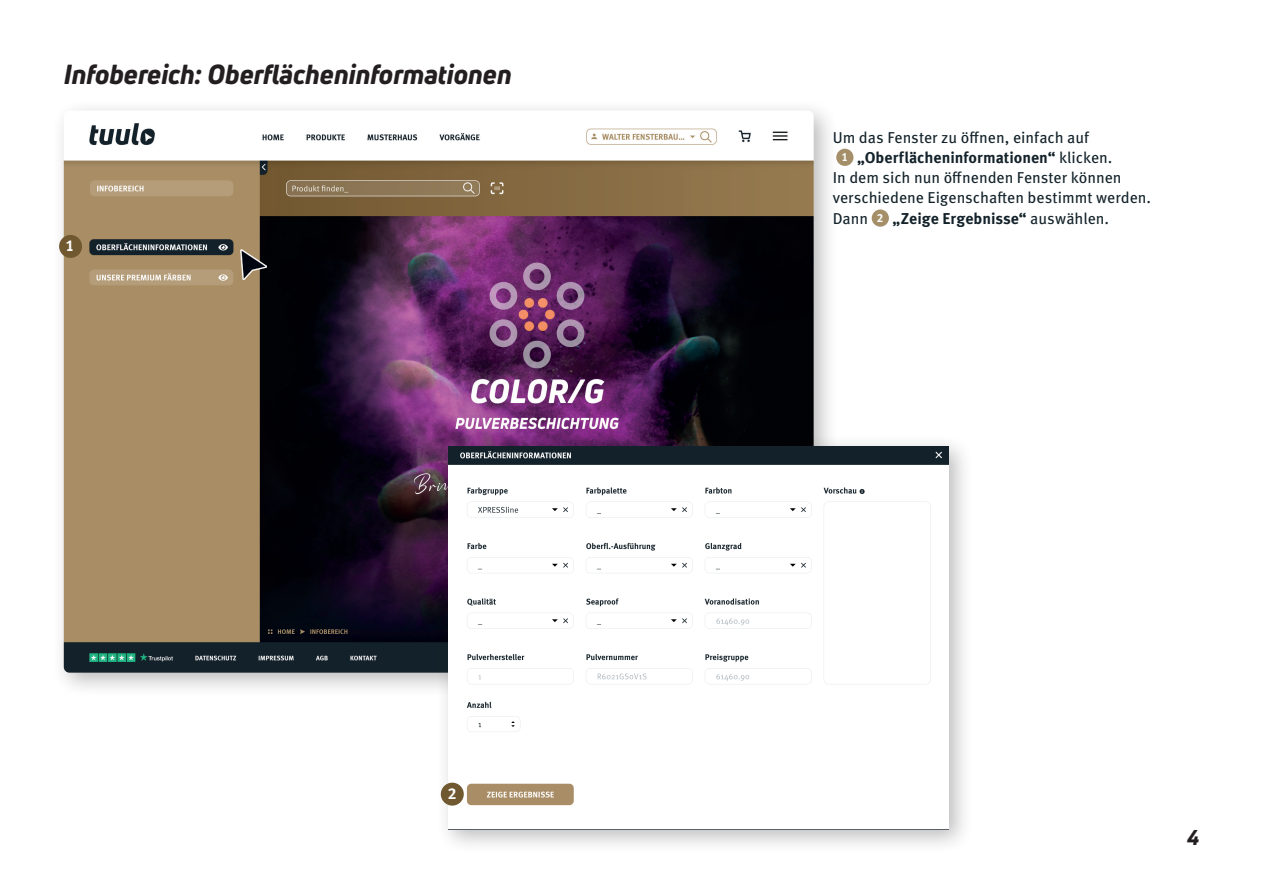
<style>
.page{position:relative;width:1263px;height:893px;background:#fff}
.page>*{position:absolute;margin:0;border:0;box-sizing:border-box;transform-origin:0 0}
.t1{font:italic 800 27px "Uni Neue";color:#231f20}
.t2{font:italic 800 21px "Uni Neue";color:#231f20}
.t3{font:15.75px "Meta Pro";color:#13222a}
.t4{font:700 15.75px "Meta Pro";color:#13222a}
.t5{font:700 15.75px "Meta Pro";color:#fff}
.s1{font-size:11.85px;color:#fff}
.s2{font-weight:400}
</style>
<div class="page">
<div style="left:836px;top:149px;width:17px;height:17px;background:#a48f69;border-radius:50%"></div>
<div style="left:872px;top:209px;width:17px;height:18px;background:#a48f69;border-radius:50%"></div>
<div style="left:52px;top:99px;width:787px;height:599px;background:#231f20;opacity:.3"></div>
<img style="left:64px;top:111px;width:750px;height:562px">
<img style="left:240px;top:249px;width:26px;height:31px">
<div style="left:436px;top:434px;width:537px;height:421px;background:#231f20;opacity:.3"></div>
<img style="left:448px;top:446px;width:500px;height:383px">
<div style="left:59px;top:235px;width:23px;height:23px;background:#705931;border-radius:50%"></div>
<div style="left:441px;top:783px;width:23px;height:23px;background:#705931;border-radius:50%"></div>
<h1 class="t1" style="left:64px;top:56px;width:449px">Infobereich: Oberflächeninformationen</h1>
<p class="t5" style="left:66px;top:233px;width:10px">1</p>
<p class="t5" style="left:448px;top:781px;width:10px">2</p>
<p class="t3" style="left:833px;top:125px;width:258px">Um das Fenster zu öffnen, einfach auf</p>
<p class="t4" style="left:841px;top:145px;width:272px"><span class="s1">1</span> „Oberflächeninformationen“ <span class="s2">klicken.</span></p>
<p class="t3" style="left:833px;top:166px;width:290px">In dem sich nun öffnenden Fenster können</p>
<p class="t3" style="left:833px;top:186px;width:320px">verschiedene Eigenschaften bestimmt werden.</p>
<p class="t4" style="left:833px;top:206px;width:278px"><span class="s2">Dann</span> <span class="s1">2</span> „Zeige Ergebnisse“ <span class="s2">auswählen.</span></p>
<h2 class="t2" style="left:1187px;top:823px;width:14px">4</h2>
</div>
